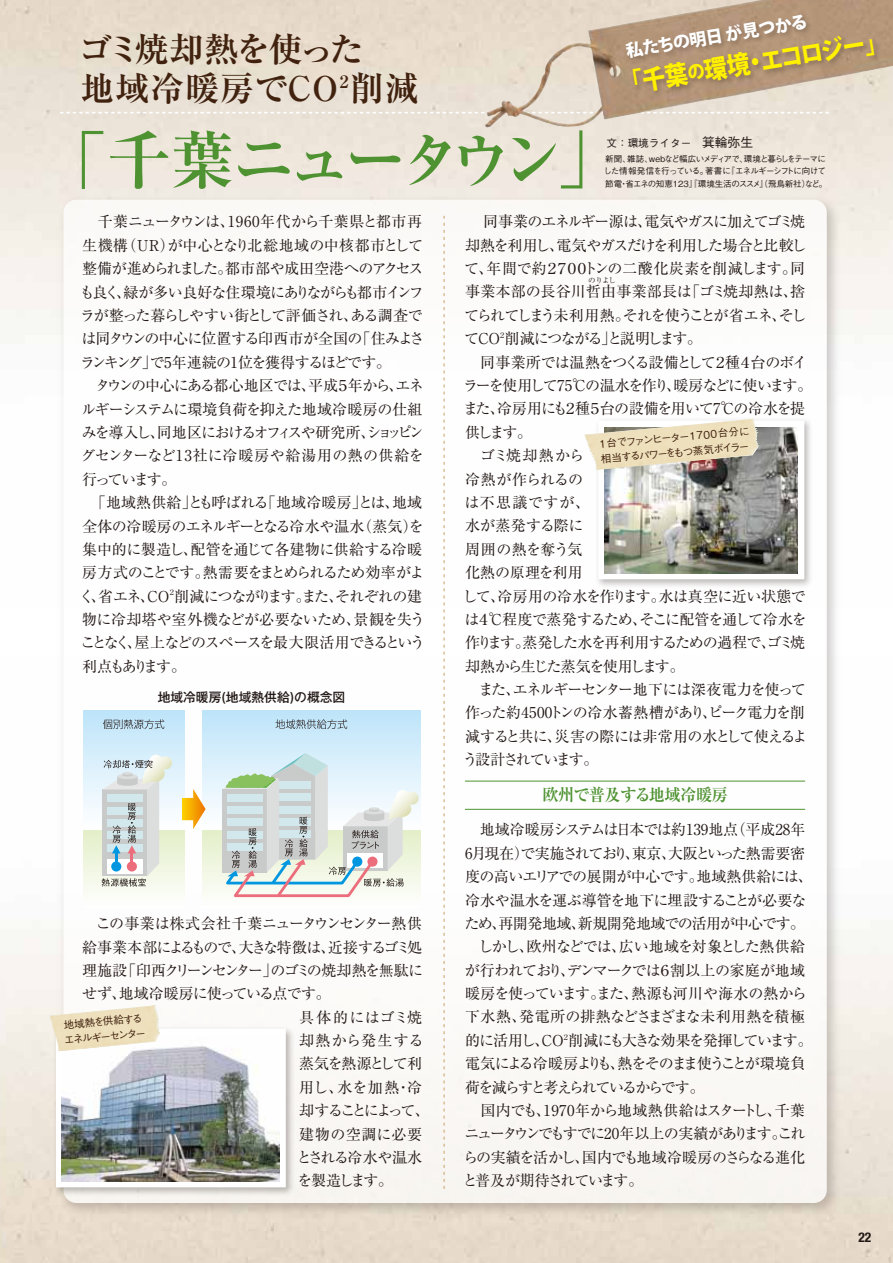
<style>
.page{position:relative;width:893px;height:1263px;background:#fff}
.page>*{position:absolute;margin:0;border:0;box-sizing:border-box;transform-origin:0 0}
.t1{font:700 63.75px "Ryumin Pro";letter-spacing:-.13em;color:#4e9231}
.t2{font:700 34.05px/38.2px "Ryumin Pro";letter-spacing:-.03em;color:#41220f}
.t3{font:800 25.5px "Koz Go Pro";color:#fff100;scale:.9 1}
.t4{font:700 16.95px "Ryumin Pro";letter-spacing:-.025em;color:#4e9231;scale:.95 1}
.t5{font:800 16.95px "Koz Go Pro";color:#fff}
.t6{font:15px/23.4px "Ryumin Pro";letter-spacing:-.06em;color:#221815}
.t7{font:15px "Ryumin Pro";letter-spacing:-.08em;color:#221815}
.t8{font:15px "Ryumin Pro";letter-spacing:-.105em;color:#221815}
.t9{font:15px "Ryumin Pro";letter-spacing:-.015em;color:#221815}
.t10{font:15px "Ryumin Pro";letter-spacing:-.18em;color:#221815}
.t11{font:15px "Ryumin Pro";letter-spacing:-.09em;color:#221815}
.t12{font:15px "Ryumin Pro";letter-spacing:.025em;color:#221815}
.t13{font:15px "Ryumin Pro";letter-spacing:.08em;color:#221815}
.t14{font:15px "Ryumin Pro";letter-spacing:.02em;color:#221815}
.t15{font:700 condensed 13.5px "Helvetica Neue";color:#221815}
.t16{font:500 12.75px "Gothic MB101 Pro";color:#221815}
.t17{font:500 10.65px "Gothic BBB Pro";color:#221815}
.t18{font:500 10.5px/15.1px "Gothic BBB Pro";color:#41220f}
.t19{font:500 8.55px/12.8px "Gothic BBB Pro";letter-spacing:-.085em;color:#221815}
.t20{font:7.5px "Ryumin Pro";color:#221815}
.s1{font-size:19.2px}
.s2{font-size:12.75px}
</style>
<div class="page">
<img style="left:0;top:1px;width:893px;height:342px">
<img style="left:55px;top:191px;width:789px;height:1029px">
<div style="left:63px;top:200px;width:764px;height:1003px;background:#fff;border-radius:13px"></div>
<svg style="left:444px;top:215px;width:1px;height:973px"></svg>
<svg style="left:60px;top:112px;width:768px;height:1px"></svg>
<div style="left:83px;top:830px;width:101px;height:77px;background:linear-gradient(to bottom,#e3efc8,#fefffe)"></div>
<div style="left:202px;top:830px;width:218px;height:77px;background:linear-gradient(to bottom,#e3efc8,#fefffe)"></div>
<div style="left:83px;top:710px;width:101px;height:120px;background:linear-gradient(to bottom,#bde4f9,#fff)"></div>
<div style="left:202px;top:710px;width:218px;height:120px;background:linear-gradient(to bottom,#bde4f9,#fff)"></div>
<svg style="left:103px;top:719px;width:61px;height:10px"></svg>
<svg style="left:276px;top:719px;width:71px;height:10px"></svg>
<svg style="left:182px;top:789px;width:24px;height:40px"></svg>
<svg style="left:101px;top:755px;width:71px;height:132px;background:#d2d9d9"></svg>
<svg style="left:222px;top:753px;width:197px;height:146px;background:#d5dddc"></svg>
<img style="left:50px;top:1023px;width:247px;height:176px">
<div style="left:56px;top:1029px;width:230px;height:158px;background:#fff"></div>
<img style="left:62px;top:1035px;width:217px;height:146px">
<img style="left:597px;top:418px;width:214px;height:168px">
<div style="left:598px;top:421px;width:206px;height:158px;background:#fff"></div>
<img style="left:605px;top:427px;width:193px;height:146px">
<img style="left:620px;top:0;width:268px;height:111px">
<hr style="left:465px;top:809px;width:340px;height:1px;background:#4e9231">
<hr style="left:465px;top:781px;width:340px;height:1px;background:#4e9231">
<img style="left:50px;top:1005px;width:106px;height:46px">
<img style="left:50px;top:1005px;width:105px;height:35px">
<img style="left:594px;top:459px;width:159px;height:11px">
<img style="left:584px;top:419px;width:169px;height:40px">
<p class="t5" style="left:624px;top:40px;width:185px;rotate:-9deg">私たちの明日 が見つかる</p>
<p class="t2" style="left:78px;top:28px;width:342px">ゴミ焼却熱を使った<br>地域冷暖房でＣＯ<sup>２</sup>削減</p>
<p class="t1" style="left:43px;top:109px;width:579px">「千葉ニュータウン」</p>
<p class="t6" style="left:79px;top:209px;width:347px">　千葉ニュータウンは、1960年代から千葉県と都市再生機構（UR）が中心となり北総地域の中核都市として整備が進められました。都市部や成田空港へのアクセスも良く、緑が多い良好な住環境にありながらも都市インフラが整った暮らしやすい街として評価され、ある調査では同タウンの中心に位置する印西市が全国の「住みよさランキング」で5年連続の1位を獲得するほどです。<br>　タウンの中心にある都心地区では、平成５年から、エネルギーシステムに環境負荷を抑えた地域冷暖房の仕組みを導入し、同地区におけるオフィスや研究所、ショッピングセンターなど13社に冷暖房や給湯用の熱の供給を行っています。<br>　「地域熱供給」とも呼ばれる「地域冷暖房」とは、地域全体の冷暖房のエネルギーとなる冷水や温水（蒸気）を集中的に製造し、配管を通じて各建物に供給する冷暖房方式のことです。熱需要をまとめられるため効率がよく、省エネ、ＣＯ<sup>２</sup>削減につながります。また、それぞれの建物に冷却塔や室外機などが必要ないため、景観を失うことなく、屋上などのスペースを最大限活用できるという利点もあります。</p>
<p class="t3" style="left:618px;top:67px;width:302px;rotate:-9deg">「千葉<span class="s1">の</span>環境・エコロジー」</p>
<p class="t17" style="left:606px;top:134px;width:148px">文：環境ライター <span class="s2">箕輪弥生</span></p>
<p class="t19" style="left:603px;top:151px;width:225px">新聞、雑誌、webなど幅広いメディアで、環境と暮らしをテーマにした情報発信を行っている。著書に『エネルギーシフトに向けて節電・省エネの知恵123』『環境生活のススメ』（飛鳥新社）など。</p>
<p class="t6" style="left:463px;top:209px;width:351px;text-indent:21px">同事業のエネルギー源は、電気やガスに加えてゴミ焼却熱を利用し、電気やガスだけを利用した場合と比較して、年間で約２７００トンの二酸化炭素を削減します。同事業本部の長谷川哲由事業部長は「ゴミ焼却熱は、捨てられてしまう未利用熱。それを使うことが省エネ、そしてＣＯ<sup>２</sup>削減につながる」と説明します。<br>　同事業所では温熱をつくる設備として２種４台のボイラーを使用して75℃の温水を作り、暖房などに使います。また、冷房用にも２種５台の設備を用いて7℃の冷水を提供します。<br>　ゴミ焼却熱から<br>冷熱が作られるの<br>は不思議ですが、<br>水が蒸発する際に<br>周囲の熱を奪う気<br>化熱の原理を利用<br>して、冷房用の冷水を作ります。水は真空に近い状態では４℃程度で蒸発するため、そこに配管を通して冷水を作ります。蒸発した水を再利用するための過程で、ゴミ焼却熱から生じた蒸気を使用します。<br>　また、エネルギーセンター地下には深夜電力を使って作った約4500トンの冷水蓄熱槽があり、ピーク電力を削減すると共に、災害の際には非常用の水として使えるよう設計されています。</p>
<p class="t20" style="left:588px;top:275px;width:29px">のりよし</p>
<p class="t18" style="left:599px;top:435px;width:152px;rotate:-5deg">1台でファンヒーター1700台分に相当するパワーをもつ蒸気ボイラー</p>
<p class="t16" style="left:158px;top:686px;width:189px">地域冷暖房(地域熱供給)の概念図</p>
<p class="t9" style="left:82px;top:912px;width:342px">　この事業は株式会社千葉ニュータウンセンター熱供</p>
<p class="t7" style="left:82px;top:935px;width:342px">給事業本部によるもので、大きな特徴は、近接するゴミ処</p>
<p class="t8" style="left:82px;top:958px;width:342px">理施設「印西クリーンセンター」のゴミの焼却熱を無駄に</p>
<p class="t6" style="left:82px;top:981px;width:250px">せず、地域冷暖房に使っている点です。</p>
<p class="t12" style="left:299px;top:1005px;width:125px">具体的にはゴミ焼</p>
<p class="t13" style="left:299px;top:1029px;width:126px">却熱から発生する</p>
<p class="t11" style="left:299px;top:1052px;width:125px">蒸気を熱源として利</p>
<p class="t6" style="left:299px;top:1074px;width:125px">用し、水を加熱・冷</p>
<p class="t10" style="left:299px;top:1099px;width:132px">却することによって、</p>
<p class="t14" style="left:299px;top:1122px;width:125px">建物の空調に必要</p>
<p class="t6" style="left:297px;top:1145px;width:127px">とされる冷水や温水</p>
<p class="t6" style="left:298px;top:1168px;width:97px">を製造します。</p>
<p class="t18" style="left:62px;top:1016px;width:83px;rotate:-5deg">地域熱を供給するエネルギーセンター</p>
<p class="t4" style="left:542px;top:782px;width:197px">欧州で普及する地域冷暖房</p>
<p class="t6" style="left:463px;top:817px;width:352px">　地域冷暖房システムは日本では約139地点（平成28年<br>6月現在）で実施されており、東京、大阪といった熱需要密度の高いエリアでの展開が中心です。地域熱供給には、冷水や温水を運ぶ導管を地下に埋設することが必要なため、再開発地域、新規開発地域での活用が中心です。　しかし、欧州などでは、広い地域を対象とした熱供給が行われており、デンマークでは６割以上の家庭が地域暖房を使っています。また、熱源も河川や海水の熱から下水熱、発電所の排熱などさまざまな未利用熱を積極的に活用し、ＣＯ<sup>２</sup>削減にも大きな効果を発揮しています。電気による冷暖房よりも、熱をそのまま使うことが環境負荷を減らすと考えられているからです。<br>　国内でも、1970年から地域熱供給はスタートし、千葉ニュータウンでもすでに20年以上の実績があります。これらの実績を活かし、国内でも地域冷暖房のさらなる進化と普及が期待されています。</p>
<p class="t15" style="left:858px;top:1229px;width:14px">22</p>
</div>
